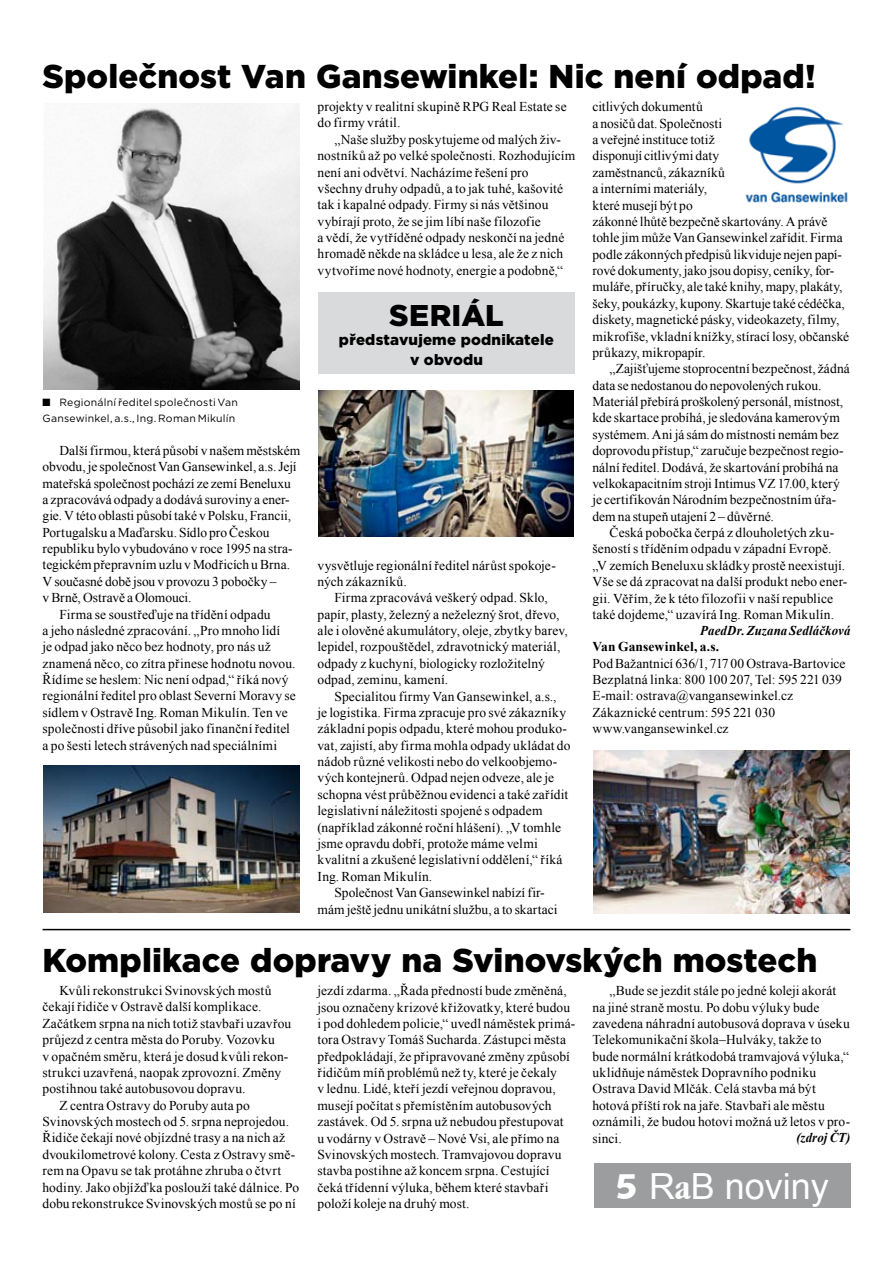
<style>
.page{position:relative;width:893px;height:1263px;background:#fff}
.page>*{position:absolute;margin:0;border:0;box-sizing:border-box;transform-origin:0 0}
.t1{font:36px "Arial";color:#fff}
.t2{font:900 33px "Gotham";letter-spacing:.005em;color:#000}
.t3{font:900 30px "Gotham";letter-spacing:.01em;color:#000}
.t4{font:900 15px/19.5px "Gotham";letter-spacing:.01em;color:#000;text-align:center}
.t5{font:13.5px/16.4px "Times New Roman";letter-spacing:.005em;color:#000}
.t6{font:italic 700 13.5px "Times New Roman";letter-spacing:.01em;color:#000;scale:.95 1}
.t7{font:700 13.5px "Times New Roman";letter-spacing:.01em;color:#000}
.t8{font:10.5px/16.4px "Gotham";letter-spacing:.02em;color:#000}
.s1{font-family:"Dixieland Normal"}
.s2{font-family:"Humanst 531 Blk BTCE Black"}
.s3{font-family:"Garmd ITC Bk Cn BTCE Bold Condensed"}
</style>
<div class="page">
<div style="left:594px;top:1163px;width:256px;height:45px;background:#9c9d9f"></div>
<div style="left:318px;top:293px;width:257px;height:81px;background:#d9dadb"></div>
<img style="left:44px;top:103px;width:255px;height:286px">
<img style="left:318px;top:390px;width:255px;height:147px">
<img style="left:44px;top:766px;width:255px;height:146px">
<img style="left:594px;top:751px;width:255px;height:162px">
<hr style="left:43px;top:929px;width:807px;height:1px;background:#000">
<img style="left:745px;top:106px;width:103px;height:97px">
<h2 class="t2" style="left:43px;top:54px;width:775px">Společnost Van Gansewinkel: Nic není odpad!</h2>
<p class="t8" style="left:43px;top:394px;width:197px"><span class="s1">Q</span> Regionální ředitel společnosti Van<br>Gansewinkel, a.s., Ing. Roman Mikulín</p>
<p class="t5" style="left:60px;top:442px;width:242px">Další firmou, která působí v našem městském</p>
<p class="t5" style="left:43px;top:458px;width:256px">obvodu, je společnost Van Gansewinkel, a.s. Její</p>
<p class="t5" style="left:43px;top:475px;width:250px">mateřská společnost pochází ze zemí Beneluxu</p>
<p class="t5" style="left:43px;top:491px;width:249px">a zpracovává odpady a dodává suroviny a ener-</p>
<p class="t5" style="left:43px;top:507px;width:250px">gie. V této oblasti působí také v Polsku, Francii,</p>
<p class="t5" style="left:43px;top:524px;width:228px">Portugalsku a Maďarsku. Sídlo pro Českou</p>
<p class="t5" style="left:43px;top:540px;width:251px">republiku bylo vybudováno v roce 1995 na stra-</p>
<p class="t5" style="left:43px;top:556px;width:249px">tegickém přepravním uzlu v Modřicích uBrna.</p>
<p class="t5" style="left:43px;top:573px;width:236px">V současné době jsou v provozu 3 pobočky –</p>
<p class="t5" style="left:43px;top:589px;width:151px">v Brně, Ostravě a Olomouci.</p>
<p class="t5" style="left:60px;top:606px;width:213px">Firma se soustřeďuje na třídění odpadu</p>
<p class="t5" style="left:43px;top:622px;width:239px">a jeho následné zpracování. „Pro mnoho lidí</p>
<p class="t5" style="left:43px;top:638px;width:230px">je odpad jako něco bez hodnoty, pro nás už</p>
<p class="t5" style="left:43px;top:655px;width:255px">znamená něco, co zítra přinese hodnotu novou.</p>
<p class="t5" style="left:43px;top:671px;width:248px">Řídíme se heslem: Nic není odpad,“ říká nový</p>
<p class="t5" style="left:43px;top:687px;width:255px">regionální ředitel pro oblast Severní Moravy se</p>
<p class="t5" style="left:43px;top:704px;width:247px">sídlem v Ostravě Ing. Roman Mikulín. Ten ve</p>
<p class="t5" style="left:43px;top:720px;width:249px">společnosti dříve působil jako finanční ředitel</p>
<p class="t5" style="left:43px;top:737px;width:236px">a po šesti letech strávených nad speciálními</p>
<p class="t5" style="left:317px;top:98px;width:251px">projekty v realitní skupině RPG Real Estate se do firmy vrátil.</p>
<p class="t5" style="left:317px;top:131px;width:259px;text-indent:17px">„Naše služby poskytujeme od malých živ&shy;nostníků až po velké společnosti. Rozhodujícím není ani odvětví. Nacházíme řešení pro všechny druhy odpadů, a to jak tuhé, kašovité tak i kapalné odpady. Firmy si nás většinou vybírají proto, že se jim líbí naše filozofie<br>a vědí, že vytříděné odpady neskončí na jedné hromadě někde na skládce u lesa, ale že z nich vytvoříme nové hodnoty, energie a podobně,“</p>
<h3 class="t3" style="left:389px;top:294px;width:116px">seriál</h3>
<p class="t4" style="left:339px;top:330px;width:216px">představujeme podnikatele v obvodu</p>
<p class="t5" style="left:318px;top:557px;width:240px">vysvětluje regionální ředitel nárůst spokoje&shy;ných zákazníků.</p>
<p class="t5" style="left:318px;top:589px;width:252px;text-indent:17px">Firma zpracovává veškerý odpad. Sklo, papír, plasty, železný a neželezný šrot, dřevo, ale i olověné akumulátory, oleje, zbytky barev, lepidel, rozpouštědel, zdravotnický materiál, odpady z kuchyní, biologicky rozložitelný odpad, zeminu, kamení.</p>
<p class="t5" style="left:335px;top:688px;width:223px">Specialitou firmy Van Gansewinkel, a.s.,</p>
<p class="t5" style="left:318px;top:704px;width:250px">je logistika. Firma zpracuje pro své zákazníky</p>
<p class="t5" style="left:318px;top:720px;width:251px">základní popis odpadu, které mohou produko-</p>
<p class="t5" style="left:318px;top:737px;width:254px">vat, zajistí, aby firma mohla odpady ukládat do</p>
<p class="t5" style="left:318px;top:753px;width:241px">nádob různé velikosti nebo do velkoobjemo-</p>
<p class="t5" style="left:318px;top:769px;width:238px">vých kontejnerů. Odpad nejen odveze, ale je</p>
<p class="t5" style="left:318px;top:786px;width:252px">schopna vést průběžnou evidenci a také zařídit</p>
<p class="t5" style="left:318px;top:802px;width:226px">legislativní náležitosti spojené s odpadem</p>
<p class="t5" style="left:318px;top:819px;width:245px">(například zákonné roční hlášení). „V tomhle</p>
<p class="t5" style="left:318px;top:835px;width:222px">jsme opravdu dobří, protože máme velmi</p>
<p class="t5" style="left:318px;top:851px;width:247px">kvalitní a zkušené legislativní oddělení,“ říká</p>
<p class="t5" style="left:318px;top:868px;width:116px">Ing. Roman Mikulín.</p>
<p class="t5" style="left:335px;top:884px;width:212px">Společnost Van Gansewinkel nabízí fir-</p>
<p class="t5" style="left:318px;top:900px;width:242px">mám ještě jednu unikátní službu, a to skartaci</p>
<p class="t5" style="left:592px;top:98px;width:258px">citlivých dokumentů<br>a nosičů dat. Společnosti<br>a veřejné instituce totiž<br>disponují citlivými daty<br>zaměstnanců, zákazníků<br>a interními materiály,<br>které musejí být po<br>zákonné lhůtě bezpečně skartovány. A právě tohle jim může Van Gansewinkel zařídit. Firma podle zákonných předpisů likviduje nejen papí&shy;rové dokumenty, jako jsou dopisy, ceníky, for&shy;muláře, příručky, ale také knihy, mapy, plakáty, šeky, poukázky, kupony. Skartuje také cédéčka, diskety, magnetické pásky, videokazety, filmy, mikrofiše, vkladní knížky, stírací losy, občanské průkazy, mikropapír.</p>
<p class="t5" style="left:592px;top:360px;width:259px;text-indent:17px">„Zajišťujeme stoprocentní bezpečnost, žádná data se nedostanou do nepovolených rukou.<br>Materiál přebírá proškolený personál, místnost, kde skartace probíhá, je sledována kamerovým systémem. Ani já sám do místnosti nemám bez doprovodu přístup,“ zaručuje bezpečnost regio&shy;nální ředitel. Dodává, že skartování probíhá na velkokapacitním stroji Intimus VZ 17.00, který je certifikován Národním bezpečnostním úřa&shy;dem na stupeň utajení 2 – důvěrné.</p>
<p class="t5" style="left:592px;top:524px;width:256px;text-indent:17px">Česká pobočka čerpá z dlouholetých zku&shy;šeností s tříděním odpadu v západní Evropě. „V zemích Beneluxu skládky prostě neexistují.<br>Vše se dá zpracovat na další produkt nebo ener&shy;gii. Věřím, že k této filozofii v naší republice také dojdeme,“ uzavírá Ing. Roman Mikulín.</p>
<p class="t6" style="left:700px;top:621px;width:160px">PaedDr. Zuzana Sedláčková</p>
<p class="t7" style="left:592px;top:637px;width:128px">Van Gansewinkel, a.s.</p>
<p class="t5" style="left:592px;top:655px;width:255px">Pod Bažantnicí 636/1, 717 00 Ostrava-Bartovice Bezplatná linka: 800 100 207, Tel: 595 221 039<br>E-mail: ostrava@vangansewinkel.cz Zákaznické centrum: 595 221 030 www.vangansewinkel.cz</p>
<h2 class="t2" style="left:43px;top:937px;width:776px">Komplikace dopravy na Svinovských mostech</h2>
<p class="t5" style="left:60px;top:982px;width:214px">Kvůli rekonstrukci Svinovských mostů</p>
<p class="t5" style="left:43px;top:998px;width:220px">čekají řidiče v Ostravě další komplikace.</p>
<p class="t5" style="left:43px;top:1015px;width:250px">Začátkem srpna na nich totiž stavbaři uzavřou</p>
<p class="t5" style="left:43px;top:1031px;width:234px">průjezd z centra města do Poruby. Vozovku</p>
<p class="t5" style="left:43px;top:1048px;width:247px">v opačném směru, která je dosud kvůli rekon-</p>
<p class="t5" style="left:43px;top:1064px;width:240px">strukci uzavřená, naopak zprovozní. Změny</p>
<p class="t5" style="left:43px;top:1080px;width:205px">postihnou také autobusovou dopravu.</p>
<p class="t5" style="left:60px;top:1097px;width:192px">Z centra Ostravy do Poruby auta po</p>
<p class="t5" style="left:43px;top:1113px;width:248px">Svinovských mostech od 5. srpna neprojedou.</p>
<p class="t5" style="left:43px;top:1129px;width:244px">Řidiče čekají nové objízdné trasy a na nich až</p>
<p class="t5" style="left:43px;top:1146px;width:254px">dvoukilometrové kolony. Cesta z Ostravy smě-</p>
<p class="t5" style="left:43px;top:1162px;width:240px">rem na Opavu se tak protáhne zhruba o čtvrt</p>
<p class="t5" style="left:43px;top:1179px;width:258px">hodiny. Jako objížďka poslouží také dálnice. Po</p>
<p class="t5" style="left:43px;top:1195px;width:255px">dobu rekonstrukce Svinovských mostů se po ní</p>
<p class="t5" style="left:317px;top:982px;width:259px">jezdí zdarma. „Řada předností bude změněná, jsou označeny krizové křižovatky, které budou i pod dohledem policie,“ uvedl náměstek primá&shy;tora Ostravy Tomáš Sucharda. Zástupci města předpokládají, že připravované změny způsobí řidičům míň problémů než ty, které je čekaly<br>v lednu. Lidé, kteří jezdí veřejnou dopravou, musejí počítat s přemístěním autobusových zastávek. Od 5. srpna už nebudou přestupovat<br>u vodárny v Ostravě – Nové Vsi, ale přímo na Svinovských mostech. Tramvajovou dopravu stavba postihne až koncem srpna. Cestující čeká třídenní výluka, během které stavbaři položí koleje na druhý most.</p>
<p class="t5" style="left:592px;top:982px;width:259px;text-indent:17px">„Bude se jezdit stále po jedné koleji akorát na jiné straně mostu. Po dobu výluky bude zavedena náhradní autobusová doprava v úseku Telekomunikační škola–Hulváky, takže to bude normální krátkodobá tramvajová výluka,“ uklidňuje náměstek Dopravního podniku Ostrava David Mlčák. Celá stavba má být hotová příští rok na jaře. Stavbaři ale městu oznámili, že budou hotovi možná už letos v pro&shy;sinci.</p>
<p class="t6" style="left:797px;top:1128px;width:58px">(zdroj ČT)</p>
<h1 class="t1" style="left:615px;top:1163px;width:215px"><span class="s2">5</span> R<span class="s3">a</span>B noviny</h1>
</div>
